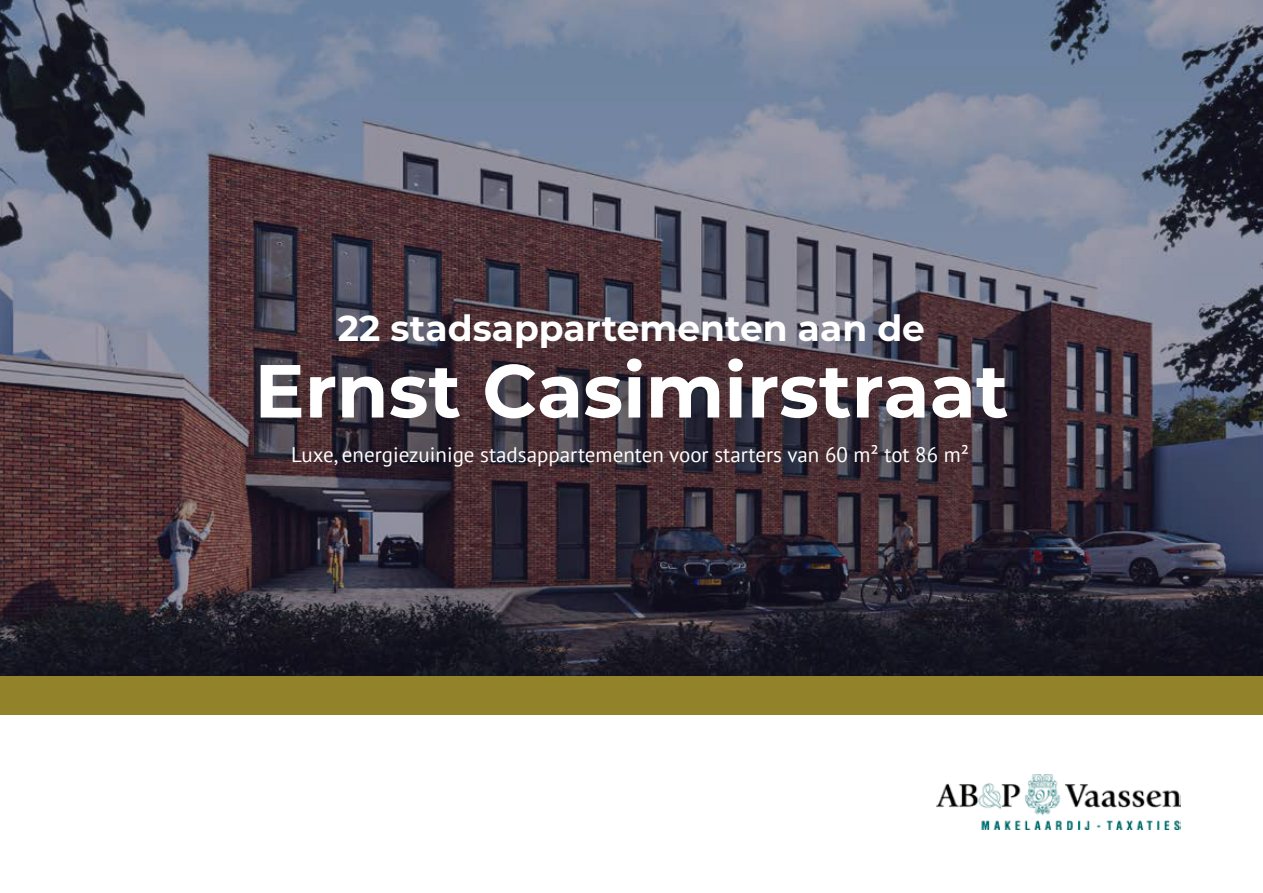
<style>
.page{position:relative;width:1263px;height:893px;background:#fff}
.page>*{position:absolute;margin:0;border:0;box-sizing:border-box;transform-origin:0 0}
.t1{font:700 75px "Montserrat";color:#fff}
.t2{font:700 36px "Montserrat";color:#fff}
.t3{font:21px "PT Sans";color:#fff}
</style>
<div class="page">
<img style="left:0;top:0;width:1263px;height:676px">
<div style="left:0;top:676px;width:1263px;height:38px;background:#92832b"></div>
<img style="left:936px;top:774px;width:244px;height:56px">
<h2 class="t2" style="left:338px;top:302px;width:589px">22 stadsappartementen aan de</h2>
<h1 class="t1" style="left:254px;top:337px;width:756px">Ernst Casimirstraat</h1>
<p class="t3" style="left:291px;top:441px;width:679px">Luxe, energiezuinige stadsappartementen voor starters van 60 m² tot 86 m²</p>
</div>
